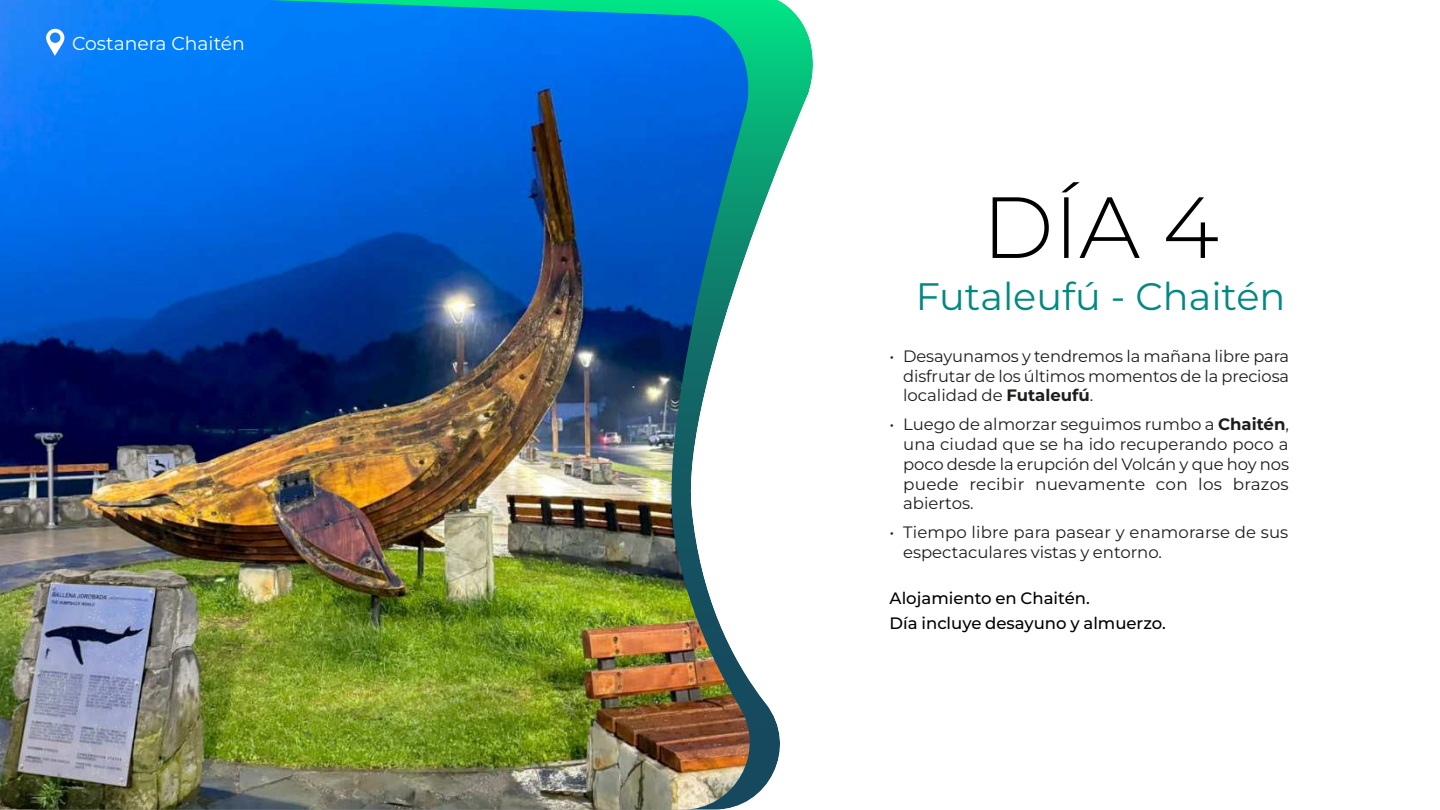
<style>
.page{position:relative;width:1440px;height:810px;background:#fff}
.page>*{position:absolute;margin:0;border:0;box-sizing:border-box;transform-origin:0 0}
.t1{font:300 86.62px "Montserrat";color:#000}
.t2{font:38.25px "Montserrat";color:#008982}
.t3{font:18.75px "Montserrat";color:#fff}
.t4{font:16.5px/19.8px "Montserrat";color:#1d1d1b;text-align:justify}
.t5{font:500 16.5px/25.8px "Montserrat";color:#000}
.s1{font-weight:700}
</style>
<div class="page">
<svg style="left:757px;top:0;width:56px;height:794px"></svg>
<img style="left:0;top:0;width:757px;height:810px">
<svg style="left:45px;top:29px;width:20px;height:27px"></svg>
<p class="t3" style="left:72px;top:34px;width:174px">Costanera ChaitÈn</p>
<h1 class="t1" style="left:982px;top:177px;width:239px">DÕA 4</h1>
<h2 class="t2" style="left:916px;top:278px;width:371px">Futaleuf˙ - ChaitÈn</h2>
<p class="t4" style="left:903px;top:347px;width:387px;text-indent:-14px">ï Desayunamos y tendremos la maÒana libre para disfrutar de los ˙ltimos momentos de la preciosa localidad de <span class="s1">Futaleuf˙</span>.</p>
<p class="t4" style="left:903px;top:415px;width:387px;text-indent:-13px">ï Luego de almorzar seguimos rumbo a <span class="s1">ChaitÈn</span>, una ciudad que se ha ido recuperando poco a poco desde la erupciÛn del Volc·n y que hoy nos puede recibir nuevamente con los brazos abiertos.</p>
<p class="t4" style="left:903px;top:523px;width:387px;text-indent:-13px">ï Tiempo libre para pasear y enamorarse de sus espectaculares vistas y entorno.</p>
<p class="t5" style="left:890px;top:586px;width:278px">Alojamiento en ChaitÈn.<br>DÌa incluye desayuno y almuerzo.</p>
</div>
